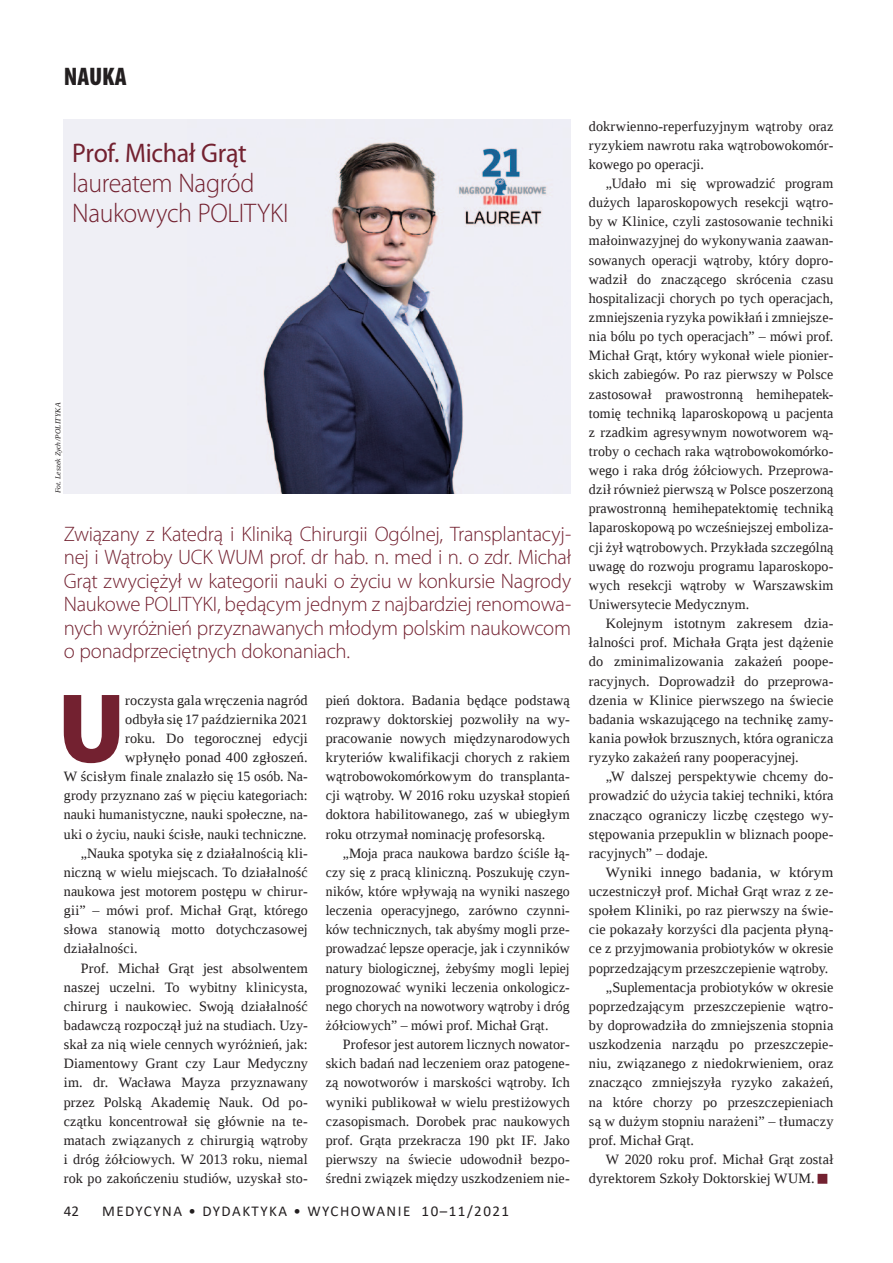
<style>
.page{position:relative;width:893px;height:1263px;background:#fff}
.page>*{position:absolute;margin:0;border:0;box-sizing:border-box;transform-origin:0 0}
.t1{font:900 99.45px "Myriad Pro";color:#732130}
.t2{font:300 27px/29.7px "Myriad Pro";letter-spacing:-.015em;color:#732130;scale:.96 1}
.t3{font:27px "Myriad Pro";letter-spacing:-.01em;color:#732130;scale:.96 1}
.t4{font:900 condensed 25.5px "Myriad Pro";color:#231f20}
.t5{font:300 21px/23.4px "Myriad Pro";letter-spacing:-.01em;color:#732130;text-align:justify}
.t6{font:15px "Calibri";letter-spacing:.1em;color:#231f20}
.t7{font:14.25px/19.2px "Liberation Serif";letter-spacing:.01em;color:#231f20;text-align:justify}
.t8{font:14.25px "Liberation Serif";letter-spacing:.01em;color:#231f20;scale:1.04 1}
.t9{font:italic 7.5px "Liberation Serif";letter-spacing:.01em;color:#231f20}
.s1{color:#732130}
</style>
<div class="page">
<div style="left:64px;top:119px;width:507px;height:374px;background:#efeff5"></div>
<img style="left:263px;top:142px;width:284px;height:351px">
<div style="left:817px;top:1174px;width:10px;height:10px;border:3px solid #732130"></div>
<h3 class="t4" style="left:64px;top:60px;width:64px">NAUKA</h3>
<h2 class="t3" style="left:72px;top:137px;width:183px">Prof. Michał Grąt</h2>
<h2 class="t2" style="left:72px;top:168px;width:227px">laureatem Nagród<br>N aukowych POLITYKI</h2>
<p class="t9" style="left:53px;top:493px;width:93px;rotate:-90deg">Fot. Leszek Zych/POLITYKA</p>
<p class="t5" style="left:64px;top:522px;width:509px">Związany z Katedrą i Kliniką Chirurgii Ogólnej, Transplantacyj&shy;nej i Wątroby UCK WUM prof. dr hab. n. med i n. o zdr. Michał Grąt zwyciężył w kategorii nauki o życiu w konkursie Nagrody Naukowe POLITYKI, będącym jednym z najbardziej renomowa&shy;nych wyróżnień przyznawanych młodym polskim naukowcom o ponadprzeciętnych dokonaniach.</p>
<h1 class="t1" style="left:58px;top:662px;width:69px">U</h1>
<p class="t7" style="left:125px;top:690px;width:184px">roczysta gala wręczenia nagród</p>
<p class="t7" style="left:125px;top:709px;width:184px">odbyła się 17 października 2021</p>
<p class="t7" style="left:125px;top:728px;width:184px">roku. Do tegorocznej edycji</p>
<p class="t7" style="left:125px;top:748px;width:184px">wpłynęło ponad 400 zgłoszeń.</p>
<p class="t7" style="left:64px;top:767px;width:246px">W ścisłym finale znalazło się 15 osób. Na-</p>
<p class="t7" style="left:64px;top:786px;width:245px">grody przyznano zaś w pięciu kategoriach:</p>
<p class="t7" style="left:64px;top:805px;width:245px">nauki humanistyczne, nauki społeczne, na-</p>
<p class="t7" style="left:64px;top:824px;width:244px">uki o życiu, nauki ścisłe, nauki techniczne.</p>
<p class="t7" style="left:81px;top:843px;width:228px">„Nauka spotyka się z działalnością kli-</p>
<p class="t7" style="left:64px;top:862px;width:246px">niczną w wielu miejscach. To działalność</p>
<p class="t7" style="left:64px;top:881px;width:245px">naukowa jest motorem postępu w chirur-</p>
<p class="t7" style="left:64px;top:901px;width:246px">gii” – mówi prof. Michał Grąt, którego</p>
<p class="t7" style="left:64px;top:920px;width:245px">słowa stanowią motto dotychczasowej</p>
<p class="t7" style="left:64px;top:939px;width:75px">działalności.</p>
<p class="t7" style="left:81px;top:958px;width:228px">Prof. Michał Grąt jest absolwentem</p>
<p class="t7" style="left:64px;top:977px;width:245px">naszej uczelni. To wybitny klinicysta,</p>
<p class="t7" style="left:64px;top:996px;width:246px">chirurg i naukowiec. Swoją działalność</p>
<p class="t7" style="left:64px;top:1015px;width:245px">badawczą rozpoczął już na studiach. Uzy-</p>
<p class="t7" style="left:64px;top:1035px;width:246px">skał za nią wiele cennych wyróżnień, jak:</p>
<p class="t7" style="left:64px;top:1054px;width:245px">Diamentowy Grant czy Laur Medyczny</p>
<p class="t7" style="left:64px;top:1073px;width:246px">im. dr. Wacława Mayza przyznawany</p>
<p class="t7" style="left:64px;top:1092px;width:245px">przez Polską Akademię Nauk. Od po-</p>
<p class="t7" style="left:64px;top:1111px;width:245px">czątku koncentrował się głównie na te-</p>
<p class="t7" style="left:64px;top:1130px;width:245px">matach związanych z chirurgią wątroby</p>
<p class="t7" style="left:64px;top:1149px;width:246px">i dróg żółciowych. W 2013 roku, niemal</p>
<p class="t7" style="left:64px;top:1168px;width:245px">rok po zakończeniu studiów, uzyskał sto-</p>
<p class="t7" style="left:326px;top:690px;width:246px">pień doktora. Badania będące podstawą rozprawy doktorskiej pozwoliły na wy&shy;pracowanie nowych międzynarodowych kryteriów kwalifikacji chorych z rakiem wątrobowokomórkowym do transplanta&shy;cji wątroby. W 2016 roku uzyskał stopień doktora habilitowanego, zaś w ubiegłym roku otrzymał nominację profesorską.</p>
<p class="t7" style="left:326px;top:843px;width:246px;text-indent:17px">„Moja praca naukowa bardzo ściśle łą&shy;czy się z pracą kliniczną. Poszukuję czyn&shy;ników, które wpływają na wyniki naszego leczenia operacyjnego, zarówno czynni&shy;ków technicznych, tak abyśmy mogli prze&shy;prowadzać lepsze operacje, jak i czynników natury biologicznej, żebyśmy mogli lepiej prognozować wyniki leczenia onkologicz&shy;nego chorych na nowotwory wątroby i dróg żółciowych” – mówi prof. Michał Grąt.</p>
<p class="t7" style="left:326px;top:1035px;width:246px;text-indent:17px">Profesor jest autorem licznych nowator&shy;skich badań nad leczeniem oraz patogene&shy;zą nowotworów i marskości wątroby. Ich wyniki publikował w wielu prestiżowych czasopismach. Dorobek prac naukowych prof. Grąta przekracza 190 pkt IF. Jako pierwszy na świecie udowodnił bezpo&shy;średni związek między uszkodzeniem nie-</p>
<p class="t6" style="left:64px;top:1201px;width:17px">42</p>
<p class="t6" style="left:102px;top:1201px;width:409px">MEDYCYNA • DYDAKTYKA • WYCHOWANIE 10–11/2021</p>
<p class="t7" style="left:589px;top:116px;width:246px">dokrwienno-reperfuzyjnym wątroby oraz ryzykiem nawrotu raka wątrobowokomór&shy;kowego po operacji.</p>
<p class="t7" style="left:589px;top:174px;width:246px;text-indent:17px">„Udało mi się wprowadzić program dużych laparoskopowych resekcji wątro&shy;by w Klinice, czyli zastosowanie techniki małoinwazyjnej do wykonywania zaawan&shy;sowanych operacji wątroby, który dopro&shy;wadził do znaczącego skrócenia czasu hospitalizacji chorych po tych operacjach, zmniejszenia ryzyka powikłań i zmniejsze&shy;nia bólu po tych operacjach” – mówi prof.<br>Michał Grąt, który wykonał wiele pionier&shy;skich zabiegów. Po raz pierwszy w Polsce zastosował prawostronną hemihepatek&shy;tomię techniką laparoskopową u pacjenta z rzadkim agresywnym nowotworem wą&shy;troby o cechach raka wątrobowokomórko&shy;wego i raka dróg żółciowych. Przeprowa&shy;dził również pierwszą w Polsce poszerzoną prawostronną hemihepatektomię techniką laparoskopową po wcześniejszej emboliza&shy;cji żył wątrobowych. Przykłada szczególną uwagę do rozwoju programu laparoskopo&shy;wych resekcji wątroby w Warszawskim Uniwersytecie Medycznym.</p>
<p class="t7" style="left:589px;top:614px;width:246px;text-indent:17px">Kolejnym istotnym zakresem dzia&shy;łalności prof. Michała Grąta jest dążenie do zminimalizowania zakażeń poope&shy;racyjnych. Doprowadził do przeprowa&shy;dzenia w Klinice pierwszego na świecie badania wskazującego na technikę zamy&shy;kania powłok brzusznych, która ogranicza ryzyko zakażeń rany pooperacyjnej.</p>
<p class="t7" style="left:589px;top:767px;width:246px;text-indent:17px">„W dalszej perspektywie chcemy do&shy;prowadzić do użycia takiej techniki, która znacząco ograniczy liczbę częstego wy&shy;stępowania przepuklin w bliznach poope&shy;racyjnych” – dodaje.</p>
<p class="t8" style="left:606px;top:863px;width:220px">Wyniki innego badania, w którym</p>
<p class="t7" style="left:589px;top:881px;width:246px">uczestniczył prof. Michał Grąt wraz z ze-</p>
<p class="t7" style="left:589px;top:901px;width:246px">społem Kliniki, po raz pierwszy na świe-</p>
<p class="t7" style="left:589px;top:920px;width:246px">cie pokazały korzyści dla pacjenta płyną-</p>
<p class="t7" style="left:589px;top:939px;width:246px">ce z przyjmowania probiotyków w okresie</p>
<p class="t7" style="left:589px;top:958px;width:241px">poprzedzającym przeszczepienie wątroby.</p>
<p class="t7" style="left:606px;top:977px;width:229px">„Suplementacja probiotyków w okresie</p>
<p class="t7" style="left:589px;top:996px;width:246px">poprzedzającym przeszczepienie wątro-</p>
<p class="t7" style="left:589px;top:1015px;width:246px">by doprowadziła do zmniejszenia stopnia</p>
<p class="t7" style="left:589px;top:1035px;width:246px">uszkodzenia narządu po przeszczepie-</p>
<p class="t7" style="left:589px;top:1054px;width:246px">niu, związanego z niedokrwieniem, oraz</p>
<p class="t7" style="left:589px;top:1073px;width:246px">znacząco zmniejszyła ryzyko zakażeń,</p>
<p class="t7" style="left:589px;top:1092px;width:246px">na które chorzy po przeszczepieniach</p>
<p class="t7" style="left:589px;top:1111px;width:246px">są w dużym stopniu narażeni” – tłumaczy</p>
<p class="t7" style="left:589px;top:1130px;width:107px">prof. Michał Grąt.</p>
<p class="t7" style="left:606px;top:1149px;width:229px">W 2020 roku prof. Michał Grąt został</p>
<p class="t7" style="left:589px;top:1168px;width:239px">dyrektorem Szkoły Doktorskiej WUM. <span class="s1">■</span></p>
</div>
